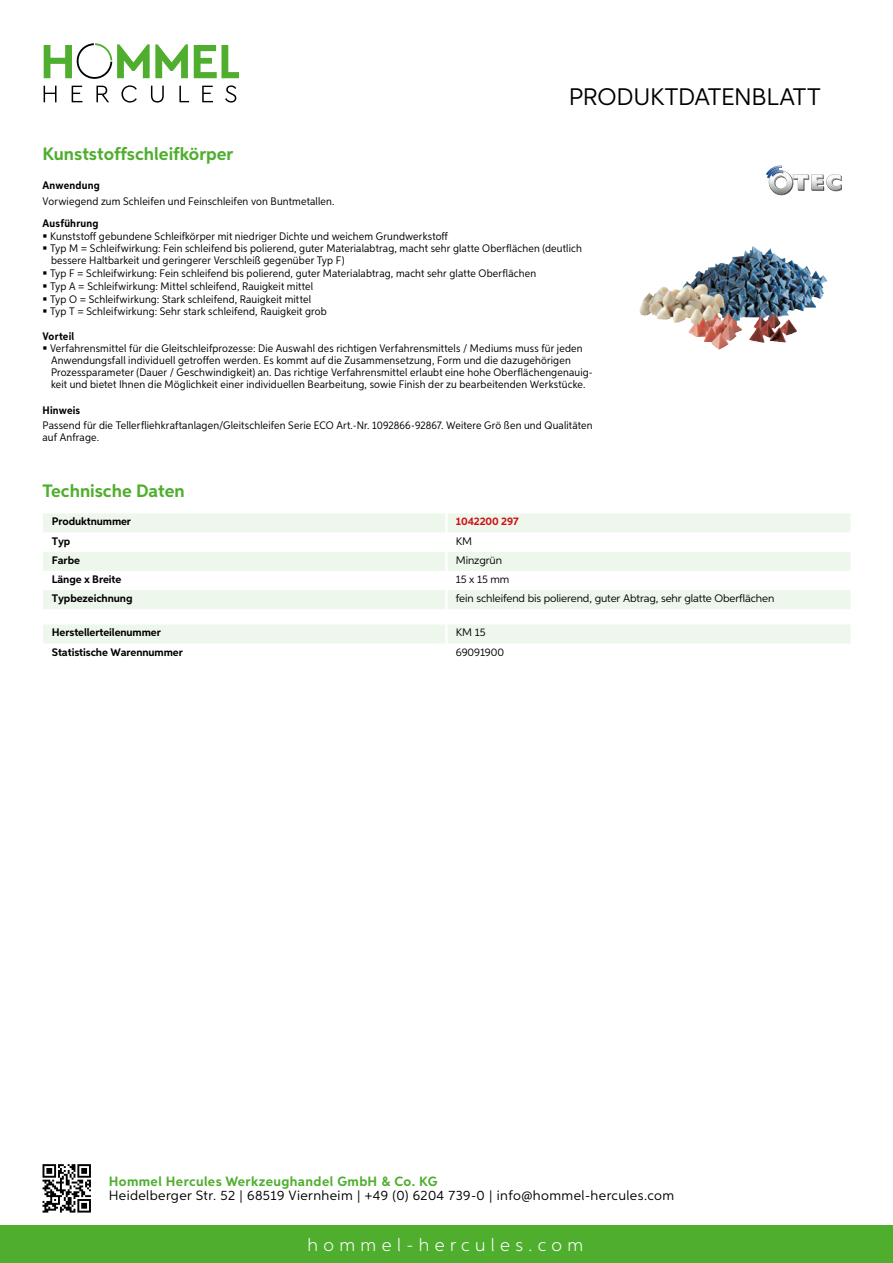
<style>
.page{position:relative;width:893px;height:1263px;background:#fff}
.page>*{position:absolute;margin:0;border:0;box-sizing:border-box;transform-origin:0 0}
.t1{font:24px "Aspira";letter-spacing:-.01em;color:#000}
.t2{font:700 18px "Aspira";color:#50ae2f}
.t3{font:300 18px "Aspira";letter-spacing:.3em;color:#fff}
.t4{font:13.5px "Aspira";letter-spacing:.03em;color:#000}
.t5{font:700 13.5px "Aspira";letter-spacing:.03em;color:#50ae2f}
.t6{font:10.95px/12.6px "Aspira Nar";letter-spacing:.015em;color:#000}
.t7{font:700 10.95px "Aspira";letter-spacing:-.01em;color:#000}
.t8{font:10.95px "Aspira";letter-spacing:-.01em;color:#000}
.t9{font:700 10.95px "Aspira Nar";letter-spacing:.02em;color:#000}
.t10{font:700 10.95px "Aspira";letter-spacing:-.01em;color:#cd1013}
</style>
<div class="page">
<div style="left:0;top:1226px;width:893px;height:37px;background:#50ae2f"></div>
<svg style="left:43px;top:1164px;width:48px;height:48px"></svg>
<svg style="left:194px;top:45px;width:45px;height:33px"></svg>
<svg style="left:44px;top:43px;width:144px;height:36px"></svg>
<svg style="left:44px;top:86px;width:13px;height:16px"></svg>
<svg style="left:72px;top:86px;width:10px;height:16px"></svg>
<svg style="left:96px;top:86px;width:13px;height:16px"></svg>
<svg style="left:121px;top:85px;width:16px;height:18px"></svg>
<svg style="left:151px;top:86px;width:13px;height:17px"></svg>
<svg style="left:179px;top:86px;width:10px;height:16px"></svg>
<svg style="left:202px;top:86px;width:11px;height:16px"></svg>
<svg style="left:225px;top:85px;width:11px;height:18px"></svg>
<div style="left:43px;top:513px;width:807px;height:96px;background:#eef7eb"></div>
<svg style="left:43px;top:533px;width:807px;height:57px"></svg>
<hr style="left:445px;top:513px;width:3px;height:20px;background:#fff">
<hr style="left:445px;top:533px;width:3px;height:19px;background:#fff">
<hr style="left:445px;top:552px;width:3px;height:19px;background:#fff">
<hr style="left:445px;top:571px;width:3px;height:19px;background:#fff">
<hr style="left:445px;top:590px;width:3px;height:19px;background:#fff">
<div style="left:43px;top:625px;width:807px;height:18px;background:#eef7eb"></div>
<img style="left:639px;top:250px;width:113px;height:99px">
<svg style="left:766px;top:166px;width:76px;height:29px"></svg>
<h1 class="t1" style="left:569px;top:82px;width:253px">Produktdatenblatt</h1>
<h2 class="t2" style="left:43px;top:142px;width:192px">Kunststoffschleifkörper</h2>
<p class="t9" style="left:43px;top:179px;width:59px">Anwendung</p>
<p class="t6" style="left:43px;top:194px;width:293px">Vorwiegend zum Schleifen und Feinschleifen von Buntmetallen.</p>
<p class="t9" style="left:43px;top:216px;width:58px">Ausführung</p>
<p class="t6" style="left:50px;top:229px;width:533px">Kunststoff gebundene Schleifkörper mit niedriger Dichte und weichem Grundwerkstoff<br>Typ M = Schleifwirkung: Fein schleifend bis polierend, guter Materialabtrag, macht sehr glatte Oberflächen (deutlich bessere Haltbarkeit und geringerer Verschleiß gegenüber Typ F)<br>Typ F = Schleifwirkung: Fein schleifend bis polierend, guter Materialabtrag, macht sehr glatte Oberflächen<br>Typ A = Schleifwirkung: Mittel schleifend, Rauigkeit mittel<br>Typ O = Schleifwirkung: Stark schleifend, Rauigkeit mittel<br>Typ T = Schleifwirkung: Sehr stark schleifend, Rauigkeit grob</p>
<p class="t9" style="left:43px;top:329px;width:33px">Vorteil</p>
<p class="t6" style="left:50px;top:343px;width:544px;line-height:12px">Verfahrensmittel für die Gleitschleifprozesse: Die Auswahl des richtigen Verfahrensmittels / Mediums muss für jeden Anwendungsfall individuell getroffen werden. Es kommt auf die Zusammensetzung, Form und die dazugehörigen Prozessparameter (Dauer / Geschwindigkeit) an. Das richtige Verfahrensmittel erlaubt eine hohe Oberflächengenauig&shy;keit und bietet Ihnen die Möglichkeit einer individuellen Bearbeitung, sowie Finish der zu bearbeitenden Werkstücke.</p>
<p class="t9" style="left:43px;top:403px;width:39px">Hinweis</p>
<p class="t6" style="left:43px;top:419px;width:552px;line-height:12px">Passend für die Tellerfliehkraftanlagen/Gleitschleifen Serie ECO Art.-Nr. 1092866-92867. Weitere Grö ßen und Qualitäten auf Anfrage.</p>
<h2 class="t2" style="left:43px;top:479px;width:144px">Technische Daten</h2>
<p class="t7" style="left:52px;top:515px;width:81px">Produktnummer</p>
<p class="t10" style="left:456px;top:515px;width:64px">1042200 297</p>
<p class="t7" style="left:52px;top:534px;width:20px">Typ</p>
<p class="t8" style="left:456px;top:534px;width:18px">KM</p>
<p class="t7" style="left:52px;top:553px;width:30px">Farbe</p>
<p class="t8" style="left:456px;top:553px;width:48px">Minzgrün</p>
<p class="t7" style="left:52px;top:572px;width:71px">Länge x Breite</p>
<p class="t8" style="left:456px;top:572px;width:55px">15 x 15 mm</p>
<p class="t7" style="left:52px;top:591px;width:82px">Typbezeichnung</p>
<p class="t8" style="left:456px;top:591px;width:320px">fein schleifend bis polierend, guter Abtrag, sehr glatte Oberflächen</p>
<p class="t7" style="left:52px;top:626px;width:111px">Herstellerteilenummer</p>
<p class="t8" style="left:456px;top:626px;width:31px">KM 15</p>
<p class="t7" style="left:52px;top:645px;width:132px">Statistische Warennummer</p>
<p class="t8" style="left:456px;top:645px;width:50px">69091900</p>
<p class="t5" style="left:109px;top:1172px;width:330px">Hommel Hercules Werkzeughandel GmbH &amp; Co. KG</p>
<p class="t4" style="left:109px;top:1187px;width:567px">Heidelberger Str. 52 | 68519 Viernheim | +49 (0) 6204 739-0 | info@hommel-hercules.com</p>
<h2 class="t3" style="left:307px;top:1234px;width:277px">hommel-hercules.com</h2>
</div>
